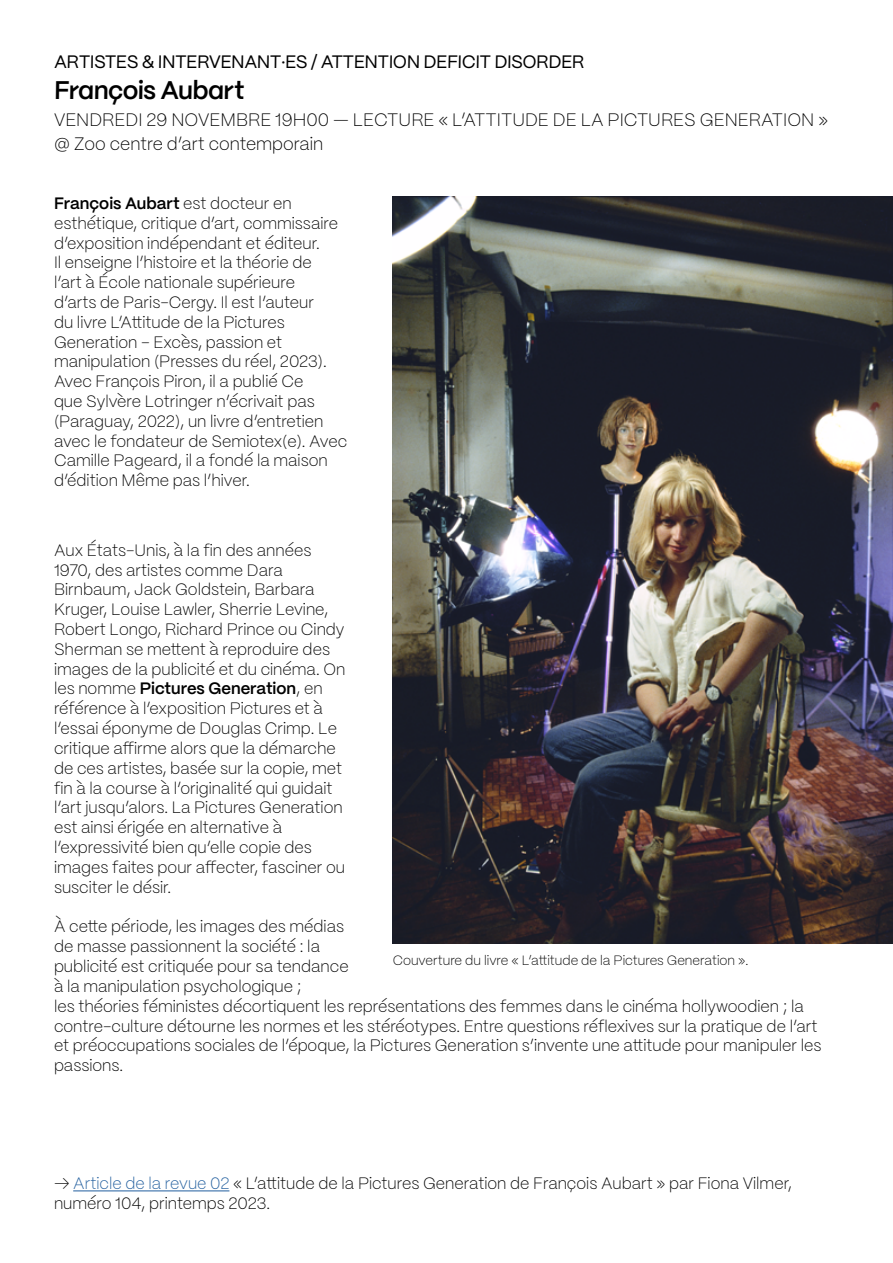
<style>
.page{position:relative;width:893px;height:1263px;background:#fff}
.page>*{position:absolute;margin:0;border:0;box-sizing:border-box;transform-origin:0 0}
.t1{font:600 25.5px "PP Mori";color:#000}
.t2{font:200 18px/24px "PP Mori";color:#000}
.t3{font:18px "PP Mori";color:#000}
.t4{font:200 16.5px/19.8px "PP Mori";color:#000}
.t5{font:200 13.5px "PP Mori";color:#000}
.s1{font-weight:600}
.s2{color:#215e9e}
</style>
<div class="page">
<img style="left:392px;top:197px;width:501px;height:746px">
<hr style="left:73px;top:1190px;width:156px;height:1px;background:#215e9e">
<p class="t3" style="left:54px;top:46px;width:532px">ARTISTES &amp; INTERVENANT·ES / ATTENTION DEFICIT DISORDER</p>
<h1 class="t1" style="left:54px;top:68px;width:193px">François Aubart</h1>
<p class="t2" style="left:54px;top:107px;width:776px">VENDREDI 29 NOVEMBRE 19H00 — LECTURE « L’ATTITUDE DE LA PICTURES GENERATION » @ Zoo centre d’art contemporain</p>
<p class="t4" style="left:54px;top:192px;width:295px"><span class="s1">François Aubart</span> est docteur en esthétique, critique d’art, commissaire d’exposition indépendant et éditeur.<br>Il enseigne l’histoire et la théorie de<br>l’art à École nationale supérieure<br>d’arts de Paris-Cergy. Il est l’auteur<br>du livre L’Attitude de la Pictures Generation – Excès, passion et manipulation (Presses du réel, 2023).<br>Avec François Piron, il a publié Ce<br>que Sylvère Lotringer n’écrivait pas (Paraguay, 2022), un livre d’entretien avec le fondateur de Semiotex(e). Avec Camille Pageard, il a fondé la maison d’édition Même pas l’hiver.</p>
<p class="t4" style="left:54px;top:539px;width:293px">Aux États-Unis, à la fin des années 1970, des artistes comme Dara Birnbaum, Jack Goldstein, Barbara Kruger, Louise Lawler, Sherrie Levine, Robert Longo, Richard Prince ou Cindy Sherman se mettent à reproduire des images de la publicité et du cinéma. On les nomme <span class="s1">Pictures Generation</span>, en référence à l’exposition Pictures et à l’essai éponyme de Douglas Crimp. Le critique affirme alors que la démarche de ces artistes, basée sur la copie, met fin à la course à l’originalité qui guidait l’art jusqu’alors. La Pictures Generation est ainsi érigée en alternative à l’expressivité bien qu’elle copie des images faites pour affecter, fasciner ou susciter le désir.</p>
<p class="t4" style="left:54px;top:915px;width:296px">À cette période, les images des médias de masse passionnent la société : la publicité est critiquée pour sa tendance à la manipulation psychologique ;</p>
<p class="t5" style="left:393px;top:949px;width:357px">Couverture du livre « L’attitude de la Pictures Generation ».</p>
<p class="t4" style="left:54px;top:995px;width:769px">les théories féministes décortiquent les représentations des femmes dans le cinéma hollywoodien ; la contre-culture détourne les normes et les stéréotypes. Entre questions réflexives sur la pratique de l’art et préoccupations sociales de l’époque, la Pictures Generation s’invente une attitude pour manipuler les passions.</p>
<p class="t4" style="left:54px;top:1173px;width:739px">→ <span class="s2">Article de la revue 02</span> « L’attitude de la Pictures Generation de François Aubart » par Fiona Vilmer, numéro 104, printemps 2023.</p>
</div>
